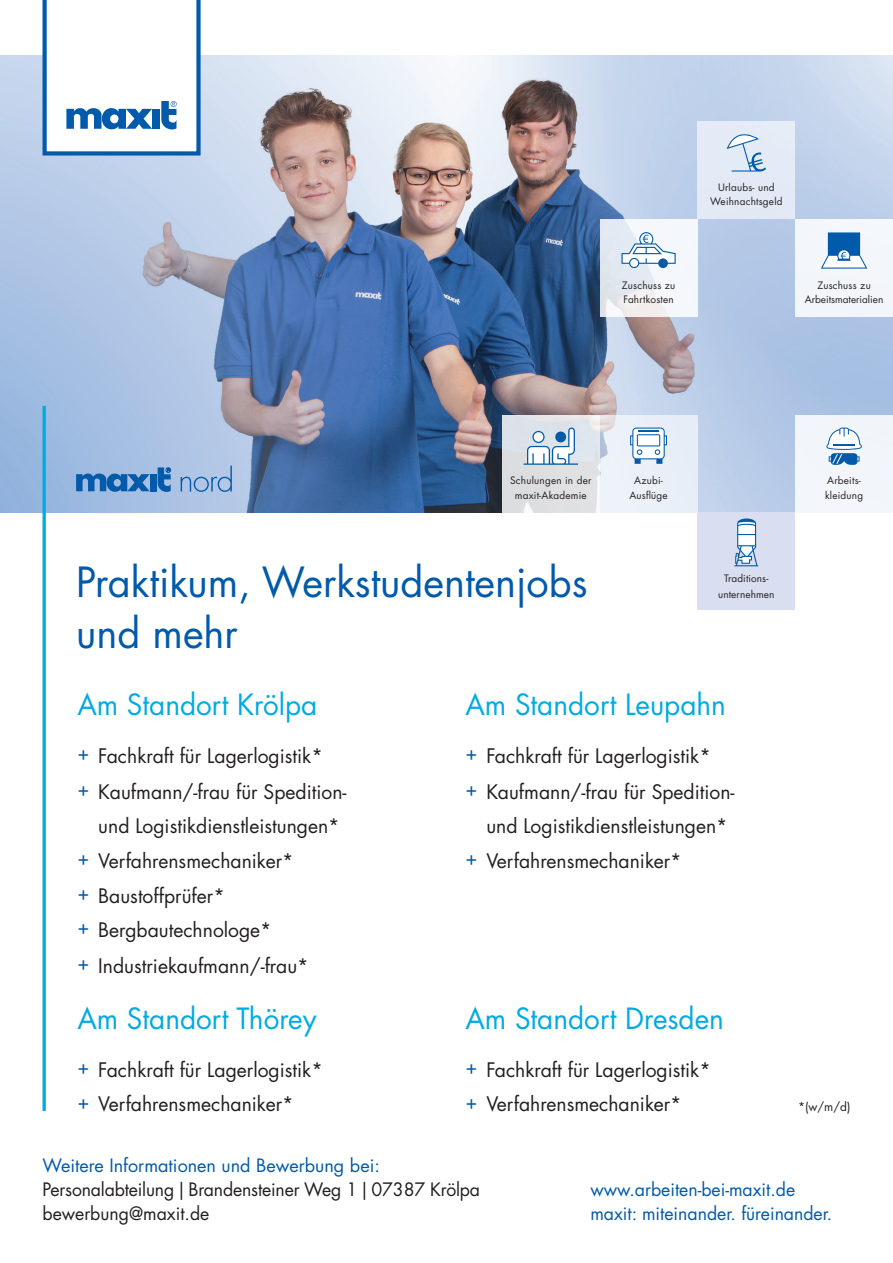
<style>
.page{position:relative;width:893px;height:1263px;background:#fff}
.page>*{position:absolute;margin:0;border:0;box-sizing:border-box;transform-origin:0 0}
.t1{font:40.5px/51px "Futura LT Pro";color:#015aaa}
.t2{font:28.5px "Futura LT Pro";color:#00abe1}
.t3{font:19.5px/34.5px "Futura LT Pro";color:#231f20}
.t4{font:18px/24px "Futura LT Pro";color:#015aaa}
.t5{font:18px/24px "Futura LT Pro";letter-spacing:-.01em;color:#231f20}
.t6{font:12px "Futura LT Pro";color:#231f20}
.t7{font:10.05px/14.5px "Futura LT Pro";letter-spacing:.02em;color:#231f20;text-align:center}
.t8{font:10.05px/14.5px "Futura LT Pro";color:#231f20;text-align:center}
.s1{color:#015aaa}
</style>
<div class="page">
<img style="left:0;top:56px;width:893px;height:456px">
<svg style="left:43px;top:0;width:158px;height:156px"></svg>
<hr style="left:43px;top:406px;width:3px;height:705px;background:#00abe1">
<svg style="left:181px;top:466px;width:51px;height:26px"></svg>
<svg style="left:158px;top:467px;width:13px;height:25px"></svg>
<div style="left:150px;top:474px;width:6px;height:17px;background:#015aaa"></div>
<svg style="left:76px;top:473px;width:74px;height:19px"></svg>
<div style="left:697px;top:512px;width:98px;height:98px;background:#d9def0"></div>
<svg style="left:734px;top:518px;width:24px;height:48px"></svg>
<div style="left:697px;top:121px;width:98px;height:98px;background:#e3ebf5"></div>
<svg style="left:727px;top:134px;width:39px;height:38px"></svg>
<div style="left:600px;top:219px;width:97px;height:98px;background:linear-gradient(to right,#e3e7ed,#f9fafd)"></div>
<svg style="left:621px;top:232px;width:55px;height:36px"></svg>
<div style="left:795px;top:219px;width:98px;height:98px;background:#f3f6fb"></div>
<svg style="left:821px;top:232px;width:46px;height:37px"></svg>
<div style="left:795px;top:415px;width:98px;height:97px;background:#f2f6fb"></div>
<svg style="left:826px;top:428px;width:36px;height:37px"></svg>
<svg style="left:502px;top:415px;width:98px;height:97px;background:#dfe1e4"></svg>
<svg style="left:524px;top:428px;width:54px;height:37px"></svg>
<div style="left:600px;top:415px;width:97px;height:97px;background:#ebf0f8"></div>
<svg style="left:630px;top:427px;width:37px;height:37px"></svg>
<p class="t7" style="left:710px;top:180px;width:74px">Urlaubs- und<br>Weihnachtsgeld</p>
<p class="t7" style="left:622px;top:277px;width:55px;text-align:left">Zuschuss zu<br>Fahrtkosten</p>
<p class="t8" style="left:805px;top:277px;width:80px">Zuschuss zu<br>Arbeitsmaterialien</p>
<p class="t7" style="left:510px;top:473px;width:83px">Schulungen in der maxit-Akademie</p>
<p class="t7" style="left:629px;top:473px;width:40px">Azubi-<br>Ausflüge</p>
<h1 class="t1" style="left:76px;top:556px;width:513px">Praktikum, Werkstudentenjobs und mehr</h1>
<p class="t7" style="left:718px;top:571px;width:58px;line-height:15.3px">Traditions&shy;unternehmen</p>
<h2 class="t2" style="left:77px;top:685px;width:241px">Am Standort Krölpa</h2>
<p class="t3" style="left:77px;top:738px;width:247px"><span class="s1">+</span> Fachkraft für Lagerlogistik*</p>
<p class="t3" style="left:77px;top:774px;width:271px"><span class="s1">+</span> Kaufmann/-frau für Spedition-</p>
<p class="t3" style="left:98px;top:809px;width:243px">und Logistikdienstleistungen*</p>
<p class="t3" style="left:77px;top:843px;width:218px"><span class="s1">+</span> Verfahrensmechaniker*</p>
<p class="t3" style="left:77px;top:878px;width:149px"><span class="s1">+</span> Baustoffprüfer*</p>
<p class="t3" style="left:77px;top:912px;width:196px"><span class="s1">+</span> Bergbautechnologe*</p>
<p class="t3" style="left:77px;top:948px;width:233px"><span class="s1">+</span> Industriekaufmann/-frau*</p>
<h2 class="t2" style="left:77px;top:998px;width:241px">Am Standort Thörey</h2>
<p class="t3" style="left:77px;top:1052px;width:247px"><span class="s1">+</span> Fachkraft für Lagerlogistik* <span class="s1">+</span> Verfahrensmechaniker*</p>
<h2 class="t2" style="left:465px;top:685px;width:262px">Am Standort Leupahn</h2>
<p class="t3" style="left:465px;top:738px;width:247px"><span class="s1">+</span> Fachkraft für Lagerlogistik*</p>
<p class="t3" style="left:465px;top:774px;width:271px"><span class="s1">+</span> Kaufmann/-frau für Spedition-</p>
<p class="t3" style="left:486px;top:809px;width:243px">und Logistikdienstleistungen*</p>
<p class="t3" style="left:465px;top:843px;width:218px"><span class="s1">+</span> Verfahrensmechaniker*</p>
<h2 class="t2" style="left:465px;top:998px;width:260px">Am Standort Dresden</h2>
<p class="t3" style="left:465px;top:1052px;width:247px"><span class="s1">+</span> Fachkraft für Lagerlogistik* <span class="s1">+</span> Verfahrensmechaniker*</p>
<p class="t7" style="left:825px;top:473px;width:40px;text-align:left">Arbeits&shy;kleidung</p>
<p class="t6" style="left:798px;top:1098px;width:54px">*(w/m/d)</p>
<p class="t4" style="left:43px;top:1153px;width:339px">Weitere Informationen und Bewerbung bei:</p>
<p class="t5" style="left:43px;top:1177px;width:439px">Personalabteilung|Brandensteiner Weg 1|07387 Krölpa bewerbung@maxit.de</p>
<p class="t4" style="left:590px;top:1177px;width:243px">www.arbeiten-bei-maxit.de maxit: miteinander. füreinander.</p>
</div>
